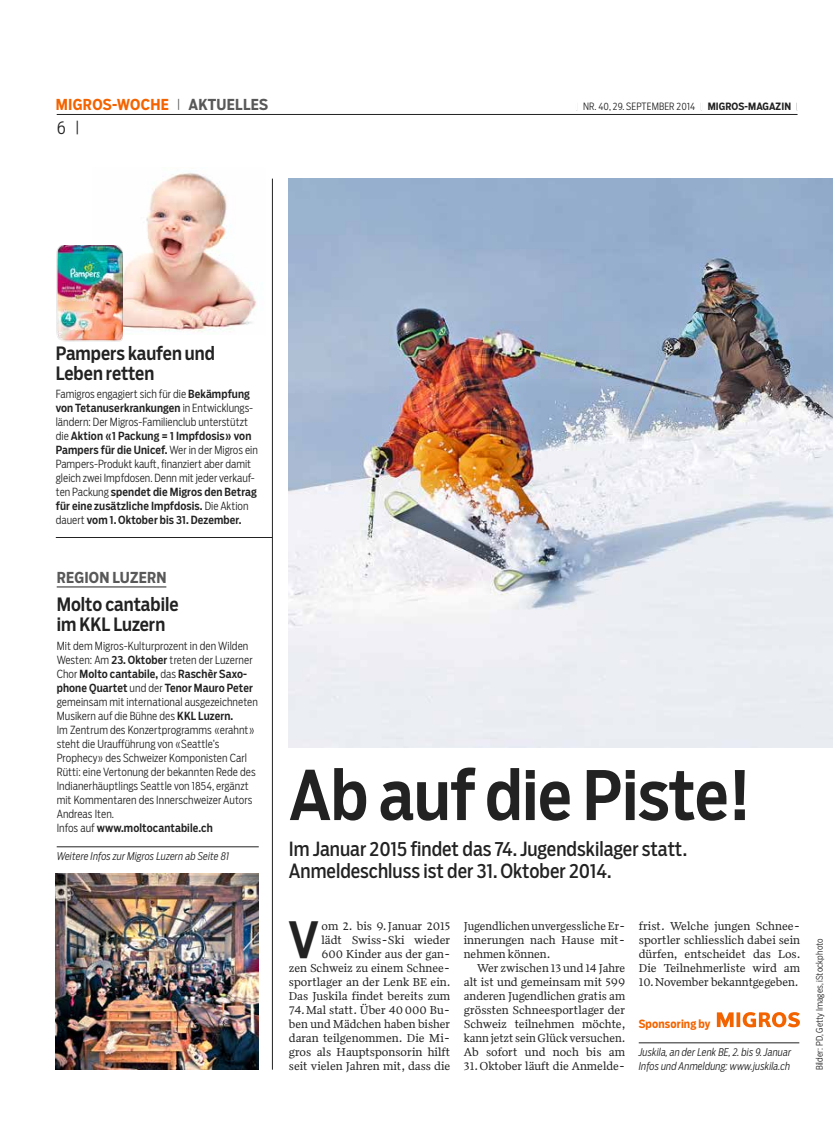
<style>
.page{position:relative;width:833px;height:1134px;background:#fff}
.page>*{position:absolute;margin:0;border:0;box-sizing:border-box;transform-origin:0 0}
.t1{font:500 67.5px "Salvo Sans Cond";letter-spacing:-.005em;color:#232223}
.t2{font:500 49.62px "Salvo Sans Cond";color:#232223}
.t3{font:19.38px/21.8px "Salvo Sans Cond";color:#232223}
.t4{font:500 18.25px/19.8px "Salvo Sans Cond";color:#232223}
.t5{font:300 17.5px "Salvo Sans Cond";color:#232223}
.t6{font:700 15px "Salvo Sans Cond";letter-spacing:.02em;color:#f36400}
.t7{font:700 15px "Salvo Sans Cond";letter-spacing:.015em;color:#595859}
.t8{font:11.75px/14px "Quiosco Two LF";color:#232223;text-align:justify}
.t9{font:700 11.25px "Salvo Sans Cond";letter-spacing:.01em;color:#f36400}
.t10{font:300 11.12px/14px "Salvo Sans Cond";letter-spacing:.005em;color:#232223}
.t11{font:italic 300 10.62px/14px "Salvo Sans Cond";letter-spacing:.005em;color:#232223}
.t12{font:300 10px "Salvo Sans Cond";letter-spacing:.01em;color:#232223}
.t13{font:300 9px "Salvo Sans Cond";letter-spacing:.01em;color:#232223}
.s1{font-weight:300;font-size:11.88px;color:#595859}
.s2{color:#595859}
.s3{font-size:8.12px}
.s4{font-weight:700}
.s5{font-size:14.75px}
.s6{font-weight:500}
</style>
<div class="page">
<hr style="left:57px;top:114px;width:740px;height:1px;background:#232223">
<hr style="left:57px;top:587px;width:109px;height:1px;background:#232223">
<hr style="left:57px;top:846px;width:202px;height:1px;background:#232223">
<img style="left:56px;top:874px;width:203px;height:196px">
<img style="left:289px;top:179px;width:544px;height:569px">
<img style="left:92px;top:173px;width:165px;height:162px">
<img style="left:57px;top:246px;width:65px;height:96px">
<hr style="left:56px;top:537px;width:216px;height:1px;background:#232223">
<hr style="left:272px;top:179px;width:1px;height:891px;background:#232223">
<svg style="left:717px;top:1012px;width:83px;height:15px"></svg>
<hr style="left:639px;top:1042px;width:160px;height:1px;background:#232223">
<h3 class="t6" style="left:56px;top:94px;width:214px">MIGROS-WOCHE <span class="s1">|</span> <span class="s2">AKTUELLES</span></h3>
<p class="t12" style="left:576px;top:100px;width:224px"><span class="s3">|</span> NR. 40, 29. SEPTEMBER 2014 <span class="s3">|</span> <span class="s4">MIGROS-MAGAZIN</span> <span class="s3">|</span></p>
<h3 class="t5" style="left:57px;top:116px;width:24px">6 <span class="s5">|</span></h3>
<h3 class="t4" style="left:56px;top:343px;width:161px">Pampers kaufen und<br>Leben retten</h3>
<p class="t10" style="left:56px;top:386px;width:204px">Famigros engagiert sich für die <span class="s6">Bekämpfung von Tetanuserkrankungen</span> in Entwicklungs&shy;ländern: Der Migros-Familienclub unterstützt die <span class="s6">Aktion «1 Packung = 1 Impfdosis» von Pampers für die Unicef.</span> Wer in der Migros ein Pampers-Produkt kauft, finanziert aber damit gleich zwei Impfdosen. Denn mit jeder verkauf&shy;ten Packung <span class="s6">spendet die Migros den Betrag für eine zusätzliche Impfdosis.</span> Die Aktion dauert <span class="s6">vom 1. Oktober bis 31. Dezember.</span></p>
<h3 class="t7" style="left:57px;top:567px;width:111px">REGION LUZERN</h3>
<h3 class="t4" style="left:57px;top:595px;width:123px">Molto cantabile im KKL Luzern</h3>
<p class="t10" style="left:57px;top:638px;width:203px">Mit dem Migros-Kulturprozent in den Wilden Westen: Am <span class="s6">23. Oktober</span> treten der Luzerner Chor <span class="s6">Molto cantabile,</span> das <span class="s6">Raschèr Saxo&shy;phone Quartet</span> und der <span class="s6">Tenor Mauro Peter </span>gemeinsam mit international ausgezeichneten Musikern auf die Bühne des <span class="s6">KKL Luzern.<br></span>Im Zentrum des Konzertprogramms «erahnt» steht die Uraufführung von «Seattle’s Prophecy» des Schweizer Komponisten Carl Rütti: eine Vertonung der bekannten Rede des Indianerhäuptlings Seattle von 1854, ergänzt mit Kommentaren des Innerschweizer Autors Andreas Iten.<br>Infos auf <span class="s6">www.moltocantabile.ch</span></p>
<p class="t11" style="left:57px;top:849px;width:174px">Weitere Infos zur Migros Luzern ab Seite 81</p>
<h1 class="t1" style="left:289px;top:750px;width:463px">Ab auf die Piste!</h1>
<h3 class="t3" style="left:289px;top:838px;width:400px">Im Januar 2015 findet das 74. Jugendskilager statt.<br>Anmeldeschluss ist der 31. Oktober 2014.</h3>
<h2 class="t2" style="left:288px;top:906px;width:32px">V</h2>
<p class="t8" style="left:289px;top:918px;width:163px;text-align:right">om 2. bis 9.Januar 2015<br>lädt Swiss-Ski wieder<br>600 Kinder aus der gan-<br>zen Schweiz zu einem Schnee&shy;sportlager an der Lenk BE ein.<br>Das Juskila findet bereits zum<br>74.Mal statt. Über 40000 Bu&shy;ben und Mädchen haben bisher daran teilgenommen. Die Mi&shy;gros als Hauptsponsorin hilft seit vielen Jahren mit, dass die</p>
<p class="t8" style="left:464px;top:918px;width:163px">Jugendlichen unvergessliche Er&shy;innerungen nach Hause mit&shy;nehmen können.</p>
<p class="t8" style="left:464px;top:960px;width:163px;text-indent:13px">Wer zwischen 13 und 14 Jahre alt ist und gemeinsam mit 599 anderen Jugendlichen gratis am grössten Schneesportlager der Schweiz teilnehmen möchte, kann jetzt sein Glück versuchen.<br>Ab sofort und noch bis am 31.Oktober läuft die Anmelde-</p>
<p class="t8" style="left:639px;top:918px;width:163px">frist. Welche jungen Schnee&shy;sportler schliesslich dabei sein dürfen, entscheidet das Los.<br>Die Teilnehmerliste wird am 10.November bekanntgegeben.</p>
<p class="t9" style="left:639px;top:1017px;width:73px">Sponsoring by</p>
<p class="t11" style="left:639px;top:1045px;width:154px">Juskila, an der Lenk BE, 2. bis 9. Januar<br>Infos und Anmeldung: www.juskila.ch</p>
<p class="t13" style="left:813px;top:1070px;width:134px;rotate:-90deg">Bilder: PD, Getty Images, iStockphoto</p>
</div>
